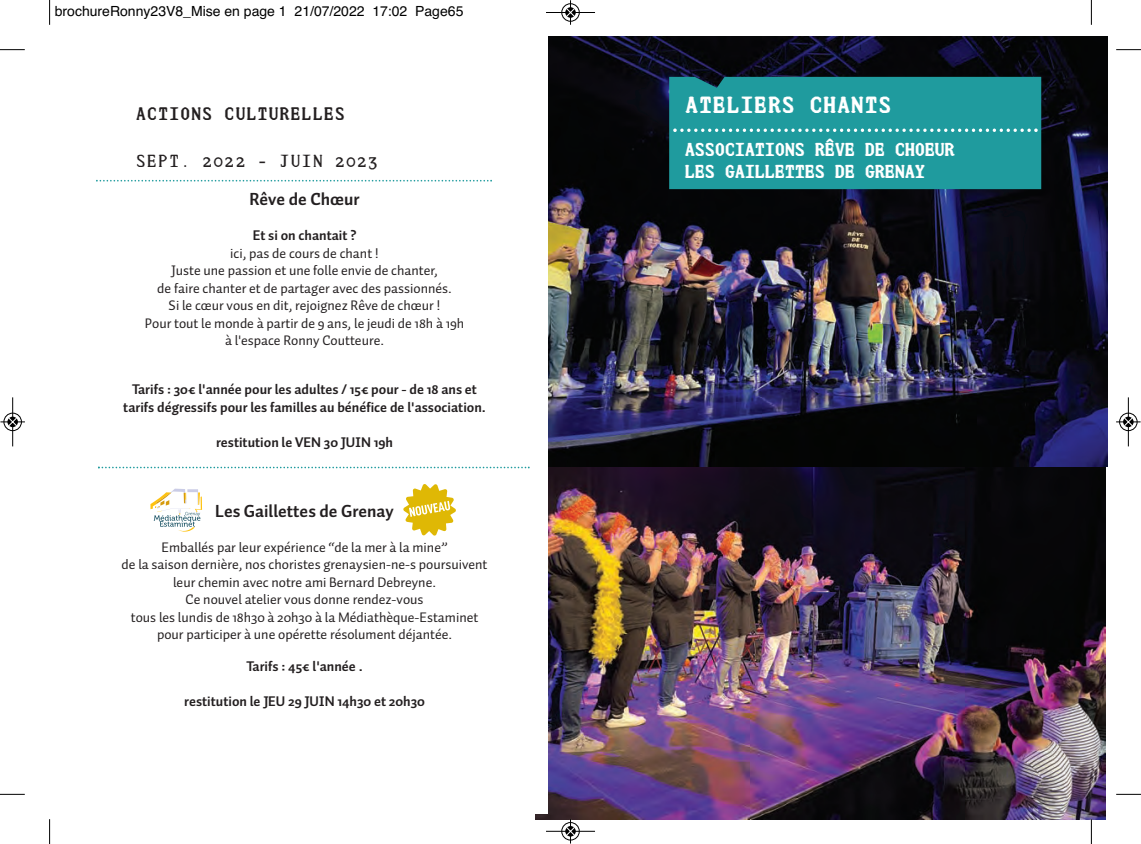
<style>
.page{position:relative;width:1141px;height:844px;background:#fff}
.page>*{position:absolute;margin:0;border:0;box-sizing:border-box;transform-origin:0 0}
.t1{font:26.25px "J Ustice Mono Title";color:#fff}
.t2{font:21px/22.8px "J Ustice Mono Title";letter-spacing:-.05em;color:#fff}
.t3{font:700 21px "J Ustice Mono";color:#231f20}
.t4{font:21px "J Ustice Mono";color:#231f20}
.t5{font:700 17.5px "Auto 1";color:#231f20}
.t6{font:14px/17.5px "Auto 1";color:#231f20;text-align:center}
.t7{font:700 14px/17.5px "Auto 1";color:#231f20;text-align:center}
.t8{font:14px "Helvetica";color:#000}
</style>
<div class="page">
<img style="left:536px;top:466px;width:569px;height:353px">
<img style="left:548px;top:36px;width:560px;height:430px">
<div style="left:25px;top:32px;width:523px;height:781px;background:#fff"></div>
<div style="left:669px;top:77px;width:372px;height:112px;background:#1f9b9e"></div>
<svg style="left:673px;top:128px;width:365px;height:4px"></svg>
<svg style="left:96px;top:180px;width:396px;height:1px"></svg>
<svg style="left:98px;top:466px;width:432px;height:2px"></svg>
<svg style="left:403px;top:484px;width:53px;height:51px"></svg>
<svg style="left:150px;top:488px;width:52px;height:43px"></svg>
<svg style="left:49px;top:0;width:1px;height:25px"></svg>
<svg style="left:0;top:49px;width:25px;height:1px"></svg>
<svg style="left:1091px;top:0;width:1px;height:25px"></svg>
<svg style="left:1116px;top:49px;width:25px;height:1px"></svg>
<svg style="left:49px;top:819px;width:1px;height:24px"></svg>
<svg style="left:0;top:793px;width:25px;height:1px"></svg>
<svg style="left:1091px;top:819px;width:1px;height:24px"></svg>
<svg style="left:1116px;top:793px;width:25px;height:1px"></svg>
<div style="left:561px;top:3px;width:19px;height:19px;border:1px solid #fff;border-radius:50%"></div>
<hr style="left:546px;top:12px;width:49px;height:1px;background:#000">
<div style="left:562px;top:4px;width:17px;height:17px;border:1px solid #000;border-radius:50%"></div>
<svg style="left:566px;top:0;width:9px;height:25px"></svg>
<div style="left:561px;top:821px;width:19px;height:19px;border:1px solid #fff;border-radius:50%"></div>
<hr style="left:546px;top:830px;width:49px;height:1px;background:#000">
<div style="left:562px;top:822px;width:17px;height:18px;border:1px solid #000;border-radius:50%"></div>
<svg style="left:566px;top:818px;width:9px;height:25px"></svg>
<div style="left:3px;top:412px;width:19px;height:19px;border:1px solid #fff;border-radius:50%"></div>
<hr style="left:12px;top:397px;width:1px;height:49px;background:#000">
<div style="left:4px;top:413px;width:18px;height:18px;border:1px solid #000;border-radius:50%"></div>
<svg style="left:0;top:417px;width:25px;height:9px"></svg>
<div style="left:1119px;top:412px;width:19px;height:19px;border:1px solid #fff;border-radius:50%"></div>
<hr style="left:1128px;top:397px;width:1px;height:49px;background:#000">
<div style="left:1119px;top:413px;width:18px;height:18px;border:1px solid #000;border-radius:50%"></div>
<svg style="left:1116px;top:417px;width:25px;height:9px"></svg>
<p class="t8" style="left:55px;top:3px;width:410px">brochureRonny23V8_Mise en page 1 21/07/2022 17:02 Page65</p>
<h2 class="t3" style="left:136px;top:105px;width:211px">ACTIONS CULTURELLES</h2>
<h2 class="t4" style="left:136px;top:148px;width:245px">SEPT. 2022 - JUIN 2023</h2>
<p class="t5" style="left:249px;top:189px;width:112px">Rêve de Chœur</p>
<p class="t7" style="left:253px;top:226px;width:105px">Et si on chantait ?</p>
<p class="t6" style="left:145px;top:244px;width:321px">ici, pas de cours de chant !<br>Juste une passion et une folle envie de chanter,<br>de faire chanter et de partager avec des passionnés.<br>Si le cœur vous en dit, rejoignez Rêve de chœur !<br>Pour tout le monde à partir de 9 ans, le jeudi de 18h à 19h à l'espace Ronny Coutteure.</p>
<p class="t7" style="left:123px;top:380px;width:364px">Tarifs : 30€ l'année pour les adultes / 15€ pour - de 18 ans et tarifs dégressifs pour les familles au bénéfice de l'association.</p>
<p class="t7" style="left:216px;top:433px;width:179px">restitution le VEN 30 JUIN 19h</p>
<p class="t5" style="left:215px;top:500px;width:180px">Les Gaillettes de Grenay</p>
<p class="t6" style="left:122px;top:538px;width:367px">Emballés par leur expérience “de la mer à la mine”<br>de la saison dernière, nos choristes grenaysien-ne-s poursuivent leur chemin avec notre ami Bernard Debreyne.<br>Ce nouvel atelier vous donne rendez-vous<br>tous les lundis de 18h30 à 20h30 à la Médiathèque-Estaminet pour participer à une opérette résolument déjantée.</p>
<p class="t7" style="left:246px;top:657px;width:118px">Tarifs : 45€ l'année .</p>
<p class="t7" style="left:184px;top:692px;width:242px">restitution le JEU 29 JUIN 14h30 et 20h30</p>
<h1 class="t1" style="left:685px;top:89px;width:209px">ATELIERS CHANTS</h1>
<h2 class="t2" style="left:684px;top:137px;width:272px">ASSOCIATIONS RÊVE DE CHOEUR<br>LES GAILLETTES DE GRENAY</h2>
</div>
